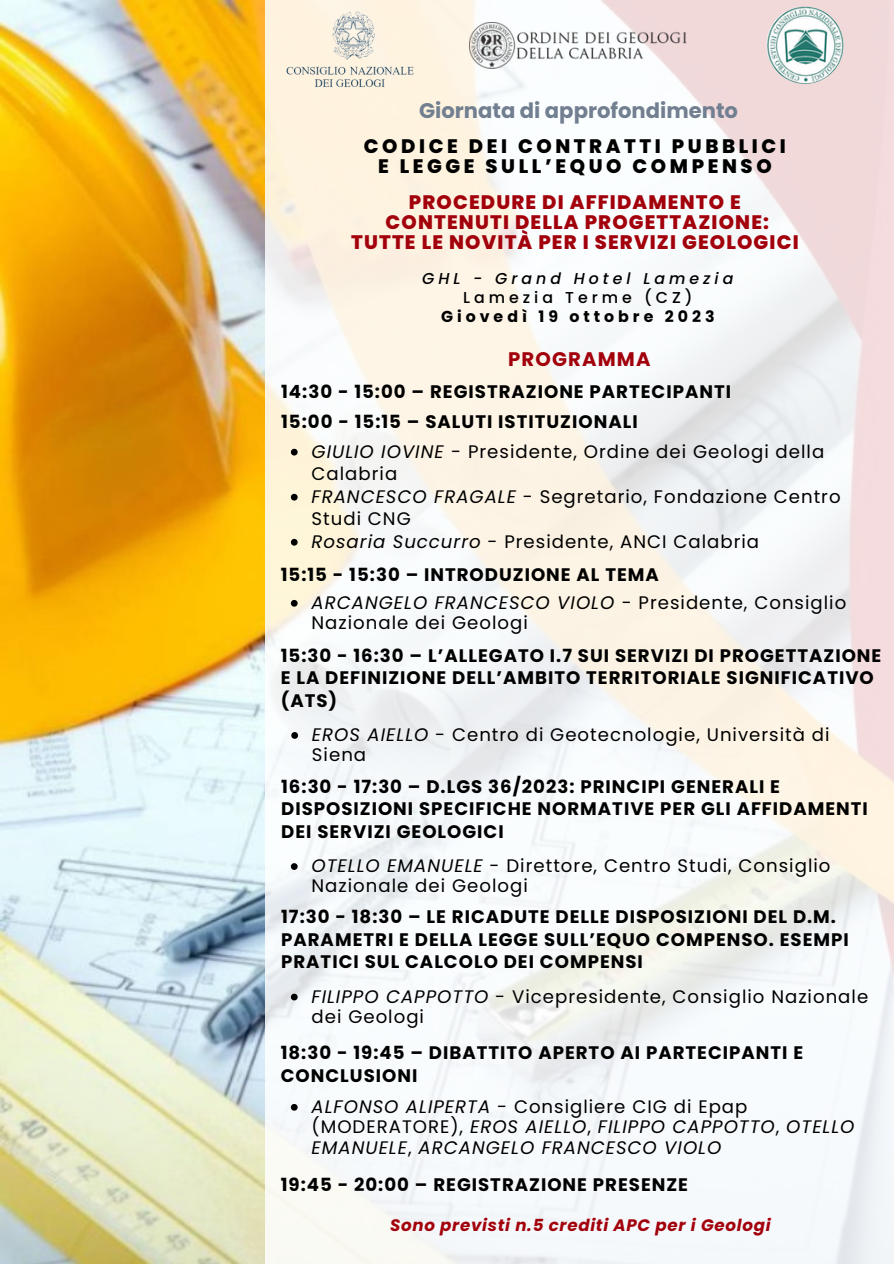
<style>
.page{position:relative;width:894px;height:1264px;background:#fff}
.page>*{position:absolute;margin:0;border:0;box-sizing:border-box;transform-origin:0 0}
.t1{font:700 21.15px "Poppins";color:#727f90}
.t2{font:700 19.65px "Poppins";letter-spacing:.06em;color:#a2000b}
.t3{font:800 19.5px "Poppins";letter-spacing:.06em;color:#a2000b}
.t4{font:800 19.5px "Poppins";letter-spacing:.185em;color:#000}
.t5{font:700 18.15px/22.5px "Poppins";letter-spacing:.055em;color:#000}
.t6{font:18.15px/20.2px "Poppins";letter-spacing:.055em;color:#000}
.t7{font:italic 18.15px/20.2px "Poppins";letter-spacing:.055em;color:#000}
.t8{font:italic 700 16.65px "Poppins";letter-spacing:.045em;color:#a2000b}
.t9{font:italic 500 15.75px "Poppins";letter-spacing:.255em;color:#000}
.t10{font:700 15.75px "Poppins";letter-spacing:.255em;color:#000}
.t11{font:500 15.75px "Poppins";letter-spacing:.255em;color:#000}
.s1{font-style:italic}
.s2{font-style:normal}
</style>
<div class="page">
<img style="left:0;top:0;width:893px;height:1263px">
<img style="left:766px;top:7px;width:77px;height:77px;border-radius:50%">
<img style="left:469px;top:22px;width:217px;height:46px">
<img style="left:280px;top:7px;width:141px;height:86px">
<svg style="left:291px;top:449px;width:6px;height:6px"></svg>
<svg style="left:291px;top:494px;width:6px;height:6px"></svg>
<svg style="left:291px;top:539px;width:6px;height:6px"></svg>
<svg style="left:291px;top:600px;width:6px;height:6px"></svg>
<svg style="left:291px;top:732px;width:7px;height:6px"></svg>
<svg style="left:291px;top:863px;width:6px;height:6px"></svg>
<svg style="left:291px;top:993px;width:6px;height:7px"></svg>
<svg style="left:291px;top:1103px;width:6px;height:7px"></svg>
<p class="t1" style="left:419px;top:96px;width:320px">Giornata di approfondimento</p>
<p class="t4" style="left:364px;top:132px;width:423px">CODICE DEI CONTRATTI PUBBLICI</p>
<p class="t4" style="left:378px;top:152px;width:395px">E LEGGE SULL’EQUO COMPENSO</p>
<p class="t3" style="left:409px;top:188px;width:333px">PROCEDURE DI AFFIDAMENTO E</p>
<p class="t3" style="left:385px;top:208px;width:385px">CONTENUTI DELLA PROGETTAZIONE:</p>
<p class="t3" style="left:351px;top:229px;width:449px">TUTTE LE NOVITÀ PER I SERVIZI GEOLOGICI</p>
<p class="t9" style="left:422px;top:267px;width:312px">GHL - Grand Hotel Lamezia</p>
<p class="t11" style="left:463px;top:286px;width:231px">Lamezia Terme (CZ)</p>
<p class="t10" style="left:441px;top:305px;width:275px">Giovedì 19 ottobre 2023</p>
<p class="t2" style="left:508px;top:345px;width:144px">PROGRAMMA</p>
<p class="t5" style="left:281px;top:381px;width:451px">14:30 - 15:00 – REGISTRAZIONE PARTECIPANTI</p>
<p class="t5" style="left:281px;top:410px;width:358px">15:00 - 15:15 – SALUTI ISTITUZIONALI</p>
<p class="t6" style="left:311px;top:440px;width:514px;line-height:22.5px"><span class="s1">GIULIO IOVINE</span> - Presidente, Ordine dei Geologi della<br>Calabria</p>
<p class="t6" style="left:311px;top:485px;width:530px;line-height:22.5px"><span class="s1">FRANCESCO FRAGALE</span> - Segretario, Fondazione Centro<br>Studi CNG</p>
<p class="t6" style="left:311px;top:531px;width:449px"><span class="s1">Rosaria Succurro</span> - Presidente, ANCI Calabria</p>
<p class="t5" style="left:280px;top:563px;width:379px">15:15 - 15:30 – INTRODUZIONE AL TEMA</p>
<p class="t6" style="left:311px;top:592px;width:536px"><span class="s1">ARCANGELO FRANCESCO VIOLO</span> - Presidente, Consiglio<br>Nazionale dei Geologi</p>
<p class="t5" style="left:280px;top:644px;width:602px">15:30 - 16:30 – L’ALLEGATO I.7 SUI SERVIZI DI PROGETTAZIONE<br>E LA DEFINIZIONE DELL’AMBITO TERRITORIALE SIGNIFICATIVO (ATS)</p>
<p class="t6" style="left:312px;top:724px;width:519px"><span class="s1">EROS AIELLO</span> - Centro di Geotecnologie, Università di<br>Siena</p>
<p class="t5" style="left:281px;top:775px;width:588px">16:30 - 17:30 – D.LGS 36/2023: PRINCIPI GENERALI E<br>DISPOSIZIONI SPECIFICHE NORMATIVE PER GLI AFFIDAMENTI<br>DEI SERVIZI GEOLOGICI</p>
<p class="t6" style="left:311px;top:855px;width:520px"><span class="s1">OTELLO EMANUELE</span> - Direttore, Centro Studi, Consiglio<br>Nazionale dei Geologi</p>
<p class="t5" style="left:281px;top:905px;width:569px">17:30 - 18:30 – LE RICADUTE DELLE DISPOSIZIONI DEL D.M.<br>PARAMETRI E DELLA LEGGE SULL’EQUO COMPENSO. ESEMPI<br>PRATICI SUL CALCOLO DEI COMPENSI</p>
<p class="t6" style="left:311px;top:986px;width:558px"><span class="s1">FILIPPO CAPPOTTO</span> - Vicepresidente, Consiglio Nazionale dei Geologi</p>
<p class="t5" style="left:280px;top:1041px;width:524px">18:30 - 19:45 – DIBATTITO APERTO AI PARTECIPANTI E<br>CONCLUSIONI</p>
<p class="t7" style="left:311px;top:1096px;width:544px">ALFONSO ALIPERTA <span class="s2">- Consigliere CIG di Epap (MODERATORE),</span> EROS AIELLO<span class="s2">,</span> FILIPPO CAPPOTTO<span class="s2">,</span> OTELLO<br>EMANUELE<span class="s2">,</span> ARCANGELO FRANCESCO VIOLO</p>
<p class="t5" style="left:280px;top:1173px;width:409px">19:45 - 20:00 – REGISTRAZIONE PRESENZE</p>
<p class="t8" style="left:390px;top:1213px;width:382px">Sono previsti n.5 crediti APC per i Geologi</p>
</div>
